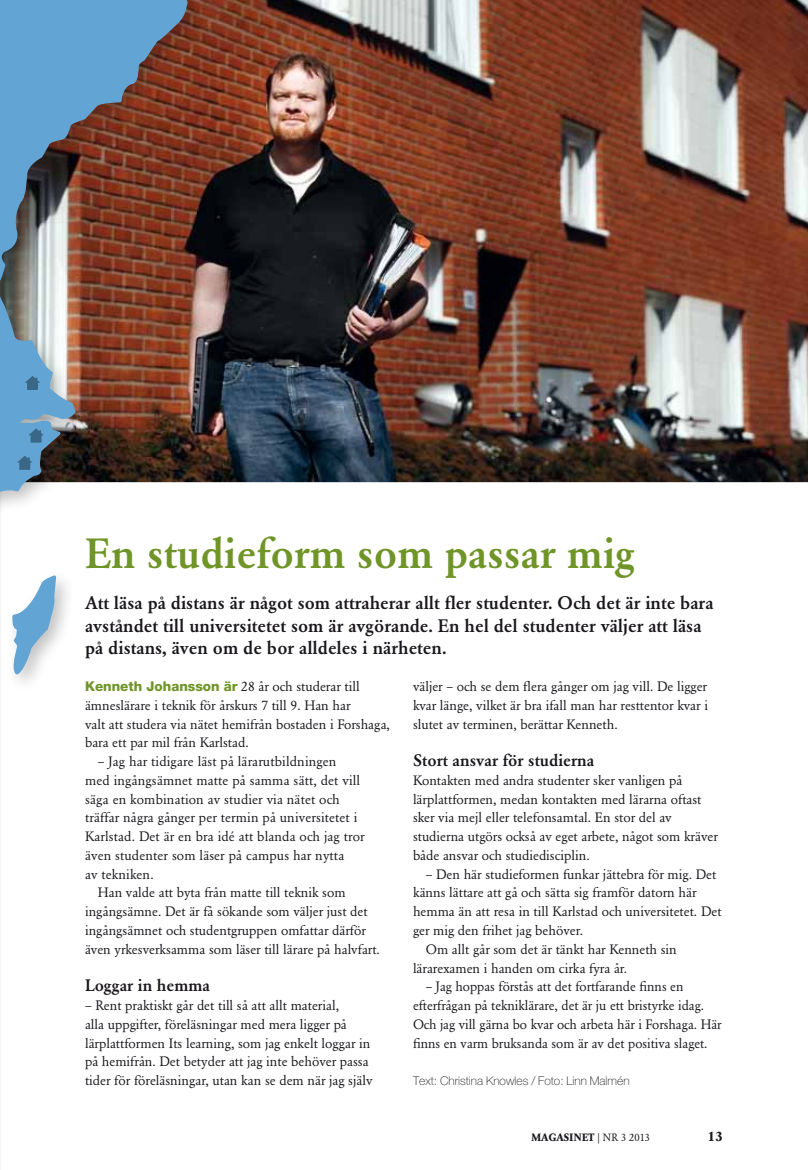
<style>
.page{position:relative;width:808px;height:1170px;background:#fff}
.page>*{position:absolute;margin:0;border:0;box-sizing:border-box;transform-origin:0 0}
.t1{font:500 42px "Garamond BE";color:#6f9427}
.t2{font:500 18px/22.5px "Garamond BE";color:#1a171c}
.t3{font:500 16.5px "Garamond BE";color:#1a171c}
.t4{font:13.5px/18.8px "Garamond BE";color:#1a171c}
.t5{font:700 13.5px "Garamond BE";color:#1a171c}
.t6{font:100 12px "Helvetica Neue";color:#1a171c}
.t7{font:700 10.5px "Garamond BE";letter-spacing:.02em;color:#1a171c}
.t8{font:10.5px "Garamond BE";color:#1a171c}
.s1{font-family:"Helvetica Neue";font-weight:800;color:#6f9427}
</style>
<div class="page">
<svg style="left:0;top:827px;width:1px;height:342px"></svg>
<img style="left:310px;top:0;width:498px;height:482px">
<div style="left:0;top:0;width:310px;height:806px;background:#1a171c;opacity:.27"></div>
<img style="left:0;top:0;width:293px;height:827px">
<svg style="left:28px;top:428px;width:16px;height:14px"></svg>
<svg style="left:25px;top:376px;width:15px;height:14px"></svg>
<svg style="left:17px;top:455px;width:16px;height:15px"></svg>
<h1 class="t1" style="left:85px;top:528px;width:552px">En studieform som passar mig</h1>
<h2 class="t2" style="left:85px;top:592px;width:630px">Att läsa på distans är något som attraherar allt fler studenter. Och det är inte bara avståndet till universitetet som är avgörande. En hel del studenter väljer att läsa på distans, även om de bor alldeles i närheten.</h2>
<p class="t4" style="left:85px;top:677px;width:306px"><span class="s1">Kenneth Johansson är</span> 28 år och studerar till ämneslärare i teknik för årskurs 7 till 9. Han har<br>valt att studera via nätet hemifrån bostaden i Forshaga, bara ett par mil från Karlstad.</p>
<p class="t4" style="left:85px;top:752px;width:281px;text-indent:13px">– Jag har tidigare läst på lärarutbildningen<br>med ingångsämnet matte på samma sätt, det vill säga en kombination av studier via nätet och träffar några gånger per termin på universitetet i Karlstad. Det är en bra idé att blanda och jag tror även studenter som läser på campus har nytta<br>av tekniken.</p>
<p class="t4" style="left:85px;top:883px;width:296px;text-indent:13px">Han valde att byta från matte till teknik som ingångsämne. Det är få sökande som väljer just det ingångsämnet och studentgruppen omfattar därför även yrkesverksamma som läser till lärare på halvfart.</p>
<p class="t3" style="left:85px;top:975px;width:127px">Loggar in hemma</p>
<p class="t4" style="left:85px;top:995px;width:289px">– Rent praktiskt går det till så att allt material,<br>alla uppgifter, föreläsningar med mera ligger på lärplattformen Its learning, som jag enkelt loggar in på hemifrån. Det betyder att jag inte behöver passa tider för föreläsningar, utan kan se dem när jag själv</p>
<p class="t4" style="left:413px;top:677px;width:296px;text-align:justify">väljer – och se dem flera gånger om jag vill. De ligger kvar länge, vilket är bra ifall man har resttentor kvar i slutet av terminen, berättar Kenneth.</p>
<p class="t3" style="left:413px;top:750px;width:183px">Stort ansvar för studierna</p>
<p class="t4" style="left:413px;top:770px;width:306px">Kontakten med andra studenter sker vanligen på lärplattformen, medan kontakten med lärarna oftast sker via mejl eller telefonsamtal. En stor del av studierna utgörs också av eget arbete, något som kräver både ansvar och studiedisciplin.</p>
<p class="t4" style="left:426px;top:864px;width:292px">– Den här studieformen funkar jättebra för mig. Det</p>
<p class="t4" style="left:413px;top:883px;width:285px">känns lättare att gå och sätta sig framför datorn här</p>
<p class="t4" style="left:413px;top:902px;width:310px">hemma än att resa in till Karlstad och universitetet. Det</p>
<p class="t4" style="left:413px;top:920px;width:172px">ger mig den frihet jag behöver.</p>
<p class="t4" style="left:426px;top:939px;width:253px">Om allt går som det är tänkt har Kenneth sin</p>
<p class="t4" style="left:413px;top:958px;width:216px">lärarexamen i handen om cirka fyra år.</p>
<p class="t4" style="left:413px;top:977px;width:310px;text-indent:13px">– Jag hoppas förstås att det fortfarande finns en efterfrågan på tekniklärare, det är ju ett bristyrke idag.<br>Och jag vill gärna bo kvar och arbeta här i Forshaga. Här finns en varm bruksanda som är av det positiva slaget.</p>
<p class="t6" style="left:413px;top:1073px;width:218px">Text: Christina Knowles / Foto: Linn Malmén</p>
<p class="t7" style="left:531px;top:1131px;width:51px">MAGASINET</p>
<p class="t8" style="left:597px;top:1131px;width:54px">| NR 3 2013</p>
<p class="t5" style="left:708px;top:1128px;width:17px">13</p>
</div>
